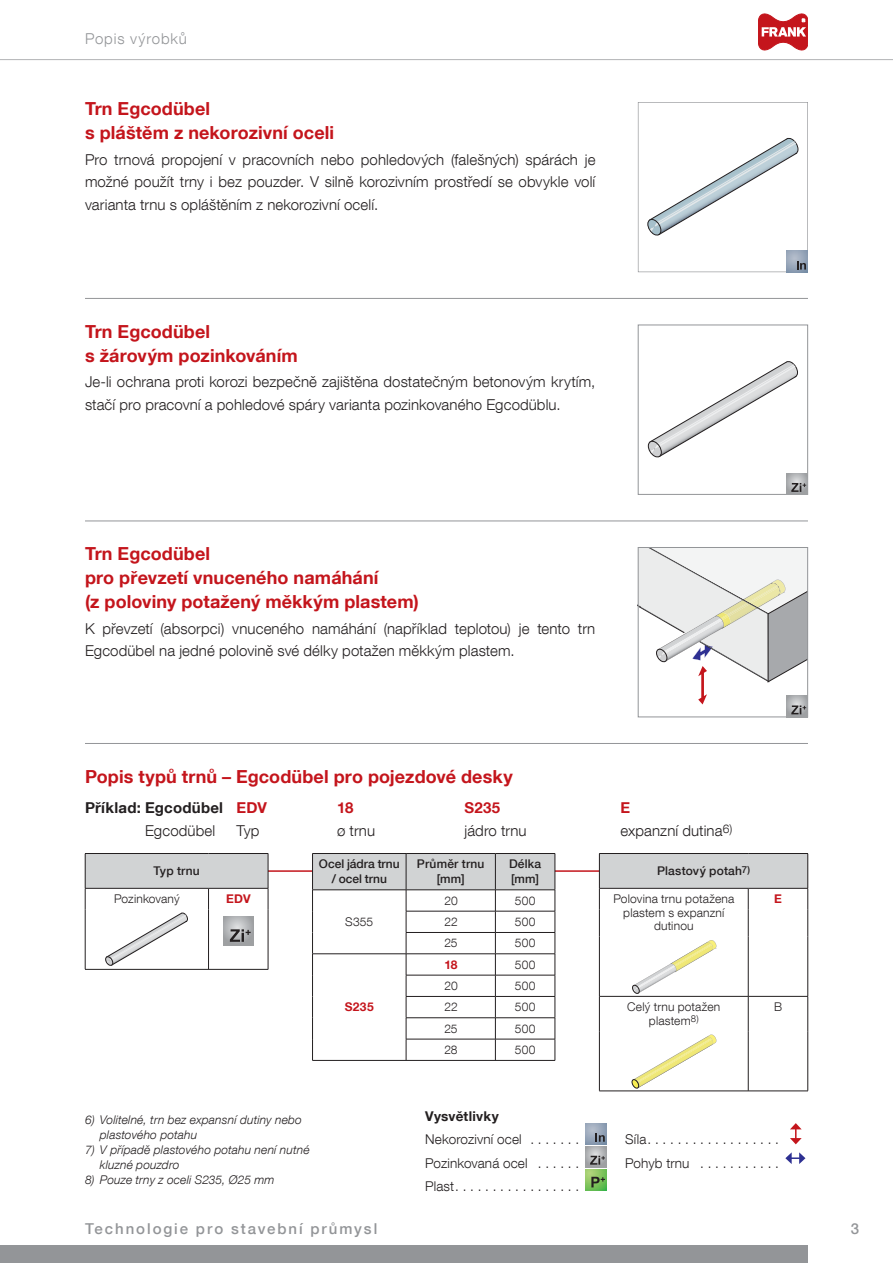
<style>
.page{position:relative;width:893px;height:1263px;background:#fff}
.page>*{position:absolute;margin:0;border:0;box-sizing:border-box;transform-origin:0 0}
.t1{font:700 18px/24px "Helvetica Neue LT Com";letter-spacing:.005em;color:#c4151c}
.t2{font:300 15px/22.5px "Helvetica Neue LT Com";letter-spacing:.005em;color:#231f20}
.t3{font:500 15px "Helvetica Neue LT Com";letter-spacing:.13em;color:#939598}
.t4{font:700 15px "Helvetica Neue LT Com";letter-spacing:.015em;color:#231f20}
.t5{font:300 15px "Helvetica Neue LT Com";letter-spacing:.06em;color:#939598}
.t6{font:700 15px "Helvetica Neue LT Com";letter-spacing:.02em;color:#c4151c}
.t7{font:300 13.5px/23.1px "Helvetica Neue LT Com";letter-spacing:.01em;color:#231f20;text-align:justify}
.t8{font:700 13.5px "Helvetica Neue LT Com";letter-spacing:.015em;color:#231f20}
.t9{font:italic 300 12px/15px "Helvetica Neue LT Com";letter-spacing:.015em;color:#231f20}
.t10{font:300 12px/13.5px "Helvetica Neue LT Com";letter-spacing:.015em;color:#231f20;text-align:center}
.t11{font:500 12px/15px "Helvetica Neue LT Com";letter-spacing:.015em;color:#231f20;text-align:center}
.t12{font:500 12px/15px "Helvetica Neue LT Com";letter-spacing:-.005em;color:#231f20;text-align:center}
.t13{font:700 12px "Helvetica Neue LT Com";letter-spacing:.025em;color:#c4151c}
.s1{color:#c4151c}
</style>
<div class="page">
<div style="left:0;top:1246px;width:808px;height:17px;background:#939598"></div>
<hr style="left:0;top:59px;width:893px;height:1px;background:#b2b4b6">
<svg style="left:758px;top:14px;width:50px;height:36px"></svg>
<svg style="left:638px;top:102px;width:170px;height:170px"></svg>
<hr style="left:85px;top:298px;width:723px;height:1px;background:#939598">
<svg style="left:648px;top:361px;width:149px;height:97px"></svg>
<div style="left:638px;top:325px;width:170px;height:170px;border:1px solid #939598"></div>
<svg style="left:787px;top:473px;width:21px;height:22px"></svg>
<svg style="left:791px;top:483px;width:15px;height:9px"></svg>
<hr style="left:85px;top:521px;width:723px;height:1px;background:#939598">
<hr style="left:85px;top:743px;width:723px;height:1px;background:#939598">
<svg style="left:787px;top:714px;width:21px;height:3px"></svg>
<svg style="left:638px;top:547px;width:170px;height:167px"></svg>
<hr style="left:244px;top:870px;width:430px;height:2px;background:#c4151c">
<div style="left:599px;top:854px;width:209px;height:34px;background:#d1d3d4"></div>
<hr style="left:599px;top:853px;width:149px;height:1px;background:#231f20">
<hr style="left:599px;top:854px;width:1px;height:34px;background:#231f20">
<hr style="left:748px;top:853px;width:60px;height:1px;background:#231f20">
<hr style="left:807px;top:854px;width:1px;height:34px;background:#231f20">
<hr style="left:599px;top:888px;width:149px;height:1px;background:#231f20">
<hr style="left:748px;top:888px;width:60px;height:1px;background:#231f20">
<svg style="left:599px;top:889px;width:1px;height:48px"></svg>
<svg style="left:748px;top:889px;width:1px;height:48px"></svg>
<svg style="left:807px;top:889px;width:1px;height:48px"></svg>
<hr style="left:599px;top:937px;width:1px;height:59px;background:#231f20">
<hr style="left:748px;top:937px;width:1px;height:59px;background:#231f20">
<hr style="left:807px;top:937px;width:1px;height:59px;background:#231f20">
<hr style="left:599px;top:996px;width:149px;height:1px;background:#231f20">
<hr style="left:599px;top:997px;width:1px;height:34px;background:#231f20">
<hr style="left:748px;top:996px;width:60px;height:1px;background:#231f20">
<hr style="left:807px;top:997px;width:1px;height:34px;background:#231f20">
<hr style="left:599px;top:1031px;width:1px;height:60px;background:#231f20">
<hr style="left:807px;top:1031px;width:1px;height:60px;background:#231f20">
<hr style="left:599px;top:1091px;width:209px;height:1px;background:#231f20">
<hr style="left:748px;top:997px;width:1px;height:34px;background:#231f20">
<hr style="left:748px;top:1031px;width:1px;height:60px;background:#231f20">
<svg style="left:632px;top:940px;width:84px;height:54px"></svg>
<svg style="left:632px;top:1035px;width:84px;height:54px"></svg>
<div style="left:85px;top:854px;width:183px;height:34px;background:#d1d3d4"></div>
<hr style="left:85px;top:853px;width:123px;height:1px;background:#231f20">
<hr style="left:85px;top:854px;width:1px;height:34px;background:#231f20">
<hr style="left:208px;top:853px;width:60px;height:1px;background:#231f20">
<hr style="left:268px;top:854px;width:1px;height:34px;background:#231f20">
<hr style="left:85px;top:888px;width:123px;height:1px;background:#231f20">
<svg style="left:85px;top:889px;width:1px;height:21px"></svg>
<hr style="left:208px;top:888px;width:60px;height:1px;background:#231f20">
<svg style="left:208px;top:889px;width:1px;height:21px"></svg>
<svg style="left:268px;top:889px;width:1px;height:21px"></svg>
<hr style="left:85px;top:910px;width:1px;height:59px;background:#231f20">
<hr style="left:208px;top:910px;width:1px;height:59px;background:#231f20">
<hr style="left:268px;top:910px;width:1px;height:59px;background:#231f20">
<hr style="left:85px;top:969px;width:183px;height:1px;background:#231f20">
<svg style="left:105px;top:913px;width:83px;height:53px"></svg>
<svg style="left:223px;top:916px;width:30px;height:30px"></svg>
<svg style="left:230px;top:929px;width:21px;height:13px"></svg>
<hr style="left:312px;top:853px;width:94px;height:1px;background:#231f20">
<hr style="left:406px;top:853px;width:89px;height:1px;background:#231f20">
<hr style="left:495px;top:853px;width:60px;height:1px;background:#231f20">
<svg style="left:312px;top:854px;width:244px;height:206px"></svg>
<hr style="left:312px;top:1060px;width:243px;height:1px;background:#231f20">
<svg style="left:595px;top:1133px;width:10px;height:9px"></svg>
<svg style="left:585px;top:1146px;width:22px;height:22px"></svg>
<svg style="left:590px;top:1156px;width:15px;height:9px"></svg>
<img style="left:585px;top:1169px;width:22px;height:22px">
<svg style="left:591px;top:1177px;width:14px;height:10px"></svg>
<svg style="left:790px;top:1123px;width:12px;height:21px"></svg>
<svg style="left:785px;top:1152px;width:20px;height:12px"></svg>
<p class="t5" style="left:85px;top:33px;width:103px">Popis výrobků</p>
<p class="t1" style="left:85px;top:99px;width:251px">Trn Egcodübel<br>s pláštěm z nekorozivní oceli</p>
<p class="t2" style="left:85px;top:150px;width:512px;text-align:justify">Pro trnová propojení v pracovních nebo pohledových (falešných) spárách je možné použít trny i bez pouzder. V silně korozivním prostředí se obvykle volí varianta trnu s opláštěním z nekorozivní ocelí.</p>
<p class="t1" style="left:85px;top:322px;width:214px">Trn Egcodübel<br>s žárovým pozinkováním</p>
<p class="t2" style="left:85px;top:373px;width:512px">Je-li ochrana proti korozi bezpečně zajištěna dostatečným betonovým krytím, stačí pro pracovní a pohledové spáry varianta pozinkovaného Egcodüblu.</p>
<p class="t1" style="left:85px;top:544px;width:335px">Trn Egcodübel<br>pro převzetí vnuceného namáhání<br>(z poloviny potažený měkkým plastem)</p>
<p class="t2" style="left:85px;top:619px;width:512px">K převzetí (absorpci) vnuceného namáhání (například teplotou) je tento trn<br>Egcodübel na jedné polovině své délky potažen měkkým plastem.</p>
<p class="t1" style="left:85px;top:767px;width:429px">Popis typů trnů – Egcodübel pro pojezdové desky</p>
<p class="t4" style="left:85px;top:802px;width:183px">Příklad: Egcodübel <span class="s1">EDV</span></p>
<p class="t6" style="left:337px;top:802px;width:18px">18</p>
<p class="t6" style="left:464px;top:802px;width:37px">S235</p>
<p class="t6" style="left:620px;top:802px;width:11px">E</p>
<p class="t2" style="left:145px;top:821px;width:72px">Egcodübel</p>
<p class="t2" style="left:237px;top:821px;width:24px">Typ</p>
<p class="t2" style="left:337px;top:821px;width:39px">ø trnu</p>
<p class="t2" style="left:465px;top:821px;width:64px">jádro trnu</p>
<p class="t2" style="left:620px;top:821px;width:113px">expanzní dutina<sup>6)</sup></p>
<p class="t11" style="left:657px;top:865px;width:94px">Plastový potah<sup>7)</sup></p>
<p class="t10" style="left:613px;top:894px;width:122px">Polovina trnu potažena plastem s expanzní dutinou</p>
<p class="t13" style="left:774px;top:895px;width:9px">E</p>
<p class="t12" style="left:319px;top:858px;width:82px">Ocel jádra trnu / ocel trnu</p>
<p class="t11" style="left:417px;top:858px;width:69px">Průměr trnu [mm]</p>
<p class="t11" style="left:509px;top:858px;width:34px;text-align:left">Délka [mm]</p>
<p class="t10" style="left:345px;top:917px;width:30px">S355</p>
<p class="t11" style="left:154px;top:865px;width:48px">Typ trnu</p>
<p class="t10" style="left:114px;top:894px;width:67px">Pozinkovaný</p>
<p class="t13" style="left:226px;top:895px;width:26px">EDV</p>
<p class="t10" style="left:444px;top:895px;width:15px">20</p>
<p class="t10" style="left:515px;top:895px;width:22px">500</p>
<p class="t10" style="left:444px;top:917px;width:15px">22</p>
<p class="t10" style="left:515px;top:917px;width:22px">500</p>
<p class="t10" style="left:444px;top:938px;width:15px">25</p>
<p class="t10" style="left:515px;top:938px;width:22px">500</p>
<p class="t13" style="left:345px;top:1003px;width:30px">S235</p>
<p class="t9" style="left:100px;top:1114px;width:204px;text-indent:-15px">6) Volitelné, trn bez expansní dutiny nebo plastového potahu</p>
<p class="t9" style="left:100px;top:1144px;width:211px;text-indent:-15px">7) V případě plastového potahu není nutné kluzné pouzdro</p>
<p class="t9" style="left:85px;top:1174px;width:191px">8) Pouze trny z oceli S235, Ø25 mm</p>
<p class="t13" style="left:444px;top:960px;width:15px">18</p>
<p class="t10" style="left:515px;top:959px;width:22px">500</p>
<p class="t10" style="left:444px;top:981px;width:15px">20</p>
<p class="t10" style="left:515px;top:981px;width:22px">500</p>
<p class="t10" style="left:444px;top:1002px;width:15px">22</p>
<p class="t10" style="left:515px;top:1002px;width:22px">500</p>
<p class="t10" style="left:444px;top:1023px;width:15px">25</p>
<p class="t10" style="left:515px;top:1023px;width:22px">500</p>
<p class="t10" style="left:444px;top:1045px;width:15px">28</p>
<p class="t10" style="left:515px;top:1045px;width:22px">500</p>
<p class="t10" style="left:627px;top:1002px;width:95px">Celý trnu potažen plastem<sup>8)</sup></p>
<p class="t10" style="left:774px;top:1002px;width:10px">B</p>
<p class="t8" style="left:425px;top:1112px;width:75px">Vysvětlivky</p>
<p class="t7" style="left:425px;top:1130px;width:155px">Nekorozivní ocel . . . . . . .<br>Pozinkovaná ocel . . . . . .<br>Plast . . . . . . . . . . . . . . . . .</p>
<p class="t7" style="left:625px;top:1130px;width:155px">Síla . . . . . . . . . . . . . . . . . .<br>Pohyb trnu . . . . . . . . . . .</p>
<p class="t3" style="left:85px;top:1224px;width:294px">Technologie pro stavební průmysl</p>
<p class="t3" style="left:851px;top:1224px;width:10px">3</p>
</div>
